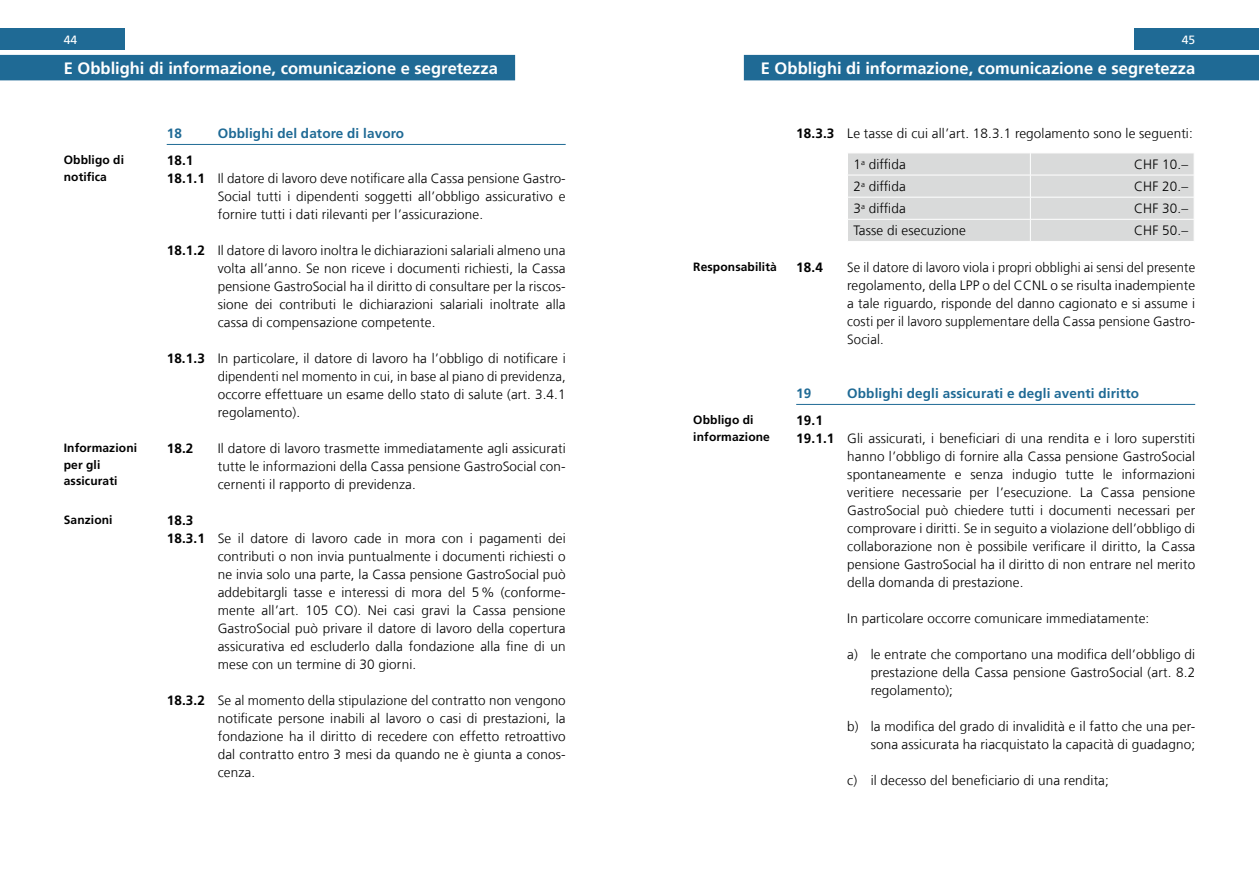
<style>
.page{position:relative;width:1259px;height:893px;background:#fff}
.page>*{position:absolute;margin:0;border:0;box-sizing:border-box;transform-origin:0 0}
.t1{font:700 16.5px "Frutiger LT Com";color:#fff}
.t2{font:300 13.5px/18px "Frutiger LT Com";letter-spacing:.01em;color:#000;text-align:justify}
.t3{font:300 13.5px/18px "Frutiger LT Com";letter-spacing:.01em;color:#000;text-align:justify;scale:.96 1}
.t4{font:700 13.5px "Frutiger LT Com";letter-spacing:.01em;color:#1f6a95}
.t5{font:700 13.5px "Frutiger LT Com";letter-spacing:.01em;color:#000}
.t6{font:700 12px/16.5px "Frutiger LT Com";letter-spacing:.01em;color:#000}
.t7{font:12px "Frutiger LT Com";color:#fff}
.s1{font-weight:700}
</style>
<div class="page">
<div style="left:0;top:29px;width:125px;height:21px;background:#1f6a95"></div>
<div style="left:1134px;top:29px;width:125px;height:21px;background:#1f6a95"></div>
<div style="left:0;top:55px;width:515px;height:25px;background:#1f6a95"></div>
<hr style="left:167px;top:144px;width:399px;height:1px;background:#1f6a95">
<div style="left:744px;top:55px;width:515px;height:25px;background:#1f6a95"></div>
<hr style="left:796px;top:404px;width:399px;height:1px;background:#1f6a95">
<svg style="left:848px;top:153px;width:346px;height:88px"></svg>
<p class="t7" style="left:64px;top:33px;width:15px">44</p>
<p class="t7" style="left:1181px;top:33px;width:15px">45</p>
<p class="t1" style="left:64px;top:58px;width:436px">E Obblighi di informazione, comunicazione e segretezza</p>
<p class="t1" style="left:761px;top:58px;width:436px">E Obblighi di informazione, comunicazione e segretezza</p>
<p class="t6" style="left:64px;top:152px;width:62px">Obbligo di notifica</p>
<p class="t6" style="left:64px;top:440px;width:75px">Informazioni per gli assicurati</p>
<p class="t6" style="left:64px;top:512px;width:50px">Sanzioni</p>
<p class="t4" style="left:167px;top:125px;width:17px">18</p>
<p class="t4" style="left:218px;top:125px;width:188px">Obblighi del datore di lavoro</p>
<p class="t5" style="left:167px;top:152px;width:28px">18.1</p>
<p class="t2" style="left:167px;top:169px;width:400px"><span class="s1">18.1.1</span> Il datore di lavoro deve notificare alla Cassa pensione Gastro-</p>
<p class="t2" style="left:218px;top:187px;width:349px">Social tutti i dipendenti soggetti all’obbligo assicurativo e</p>
<p class="t2" style="left:218px;top:205px;width:267px">fornire tutti i dati rilevanti per l’assicurazione.</p>
<p class="t2" style="left:218px;top:241px;width:349px;text-indent:-51px"><span class="s1">18.1.2</span> Il datore di lavoro inoltra le dichiarazioni salariali almeno una volta all’anno. Se non riceve i documenti richiesti, la Cassa pensione GastroSocial ha il diritto di consultare per la riscos&shy;sione dei contributi le dichiarazioni salariali inoltrate alla cassa di compensazione competente.</p>
<p class="t2" style="left:218px;top:349px;width:349px;text-indent:-51px"><span class="s1">18.1.3</span> In particolare, il datore di lavoro ha l’obbligo di notificare i dipendenti nel momento in cui, in base al piano di previdenza, occorre effettuare un esame dello stato di salute (art. 3.4.1 regolamento).</p>
<p class="t5" style="left:167px;top:440px;width:28px">18.2</p>
<p class="t2" style="left:218px;top:439px;width:349px">Il datore di lavoro trasmette immediatamente agli assicurati tutte le informazioni della Cassa pensione GastroSocial con&shy;cernenti il rapporto di previdenza.</p>
<p class="t5" style="left:167px;top:512px;width:28px">18.3</p>
<p class="t2" style="left:167px;top:529px;width:400px"><span class="s1">18.3.1</span> Se il datore di lavoro cade in mora con i pagamenti dei</p>
<p class="t2" style="left:218px;top:547px;width:349px">contributi o non invia puntualmente i documenti richiesti o</p>
<p class="t2" style="left:218px;top:565px;width:349px">ne invia solo una parte, la Cassa pensione GastroSocial può</p>
<p class="t2" style="left:218px;top:583px;width:349px">addebitargli tasse e interessi di mora del 5% (conforme-</p>
<p class="t2" style="left:218px;top:601px;width:349px">mente all’art. 105 CO). Nei casi gravi la Cassa pensione</p>
<p class="t2" style="left:218px;top:619px;width:349px">GastroSocial può privare il datore di lavoro della copertura</p>
<p class="t2" style="left:218px;top:637px;width:349px">assicurativa ed escluderlo dalla fondazione alla fine di un</p>
<p class="t2" style="left:218px;top:655px;width:200px">mese con un termine di 30 giorni.</p>
<p class="t2" style="left:218px;top:691px;width:349px;text-indent:-51px"><span class="s1">18.3.2</span> Se al momento della stipulazione del contratto non vengono notificate persone inabili al lavoro o casi di prestazioni, la fondazione ha il diritto di recedere con effetto retroattivo dal contratto entro 3 mesi da quando ne è giunta a conos&shy;cenza.</p>
<p class="t6" style="left:693px;top:259px;width:85px">Responsabilità</p>
<p class="t6" style="left:693px;top:412px;width:78px">Obbligo di informazione</p>
<p class="t2" style="left:796px;top:124px;width:398px"><span class="s1">18.3.3</span> Le tasse di cui all’art. 18.3.1 regolamento sono le seguenti:</p>
<p class="t2" style="left:853px;top:155px;width:54px">1<sup>a</sup> diffida</p>
<p class="t2" style="left:1134px;top:155px;width:56px">CHF 10.–</p>
<p class="t2" style="left:853px;top:177px;width:54px">2<sup>a</sup> diffida</p>
<p class="t2" style="left:1134px;top:177px;width:56px">CHF 20.–</p>
<p class="t2" style="left:853px;top:199px;width:54px">3<sup>a</sup> diffida</p>
<p class="t2" style="left:1134px;top:199px;width:56px">CHF 30.–</p>
<p class="t2" style="left:853px;top:222px;width:114px">Tasse di esecuzione</p>
<p class="t2" style="left:1134px;top:222px;width:56px">CHF 50.–</p>
<p class="t5" style="left:796px;top:259px;width:28px">18.4</p>
<p class="t3" style="left:847px;top:258px;width:364px">Se il datore di lavoro viola i propri obblighi ai sensi del presente regolamento, della LPP o del CCNL o se risulta inadempiente a tale riguardo, risponde del danno cagionato e si assume i costi per il lavoro supplementare della Cassa pensione Gastro-Social.</p>
<p class="t4" style="left:796px;top:385px;width:17px">19</p>
<p class="t4" style="left:847px;top:385px;width:293px">Obblighi degli assicurati e degli aventi diritto</p>
<p class="t5" style="left:796px;top:412px;width:28px">19.1</p>
<p class="t2" style="left:796px;top:429px;width:400px"><span class="s1">19.1.1</span> Gli assicurati, i beneficiari di una rendita e i loro superstiti</p>
<p class="t2" style="left:847px;top:447px;width:349px">hanno l’obbligo di fornire alla Cassa pensione GastroSocial</p>
<p class="t2" style="left:847px;top:465px;width:349px">spontaneamente e senza indugio tutte le informazioni</p>
<p class="t2" style="left:847px;top:483px;width:349px">veritiere necessarie per l’esecuzione. La Cassa pensione</p>
<p class="t2" style="left:847px;top:501px;width:349px">GastroSocial può chiedere tutti i documenti necessari per</p>
<p class="t2" style="left:847px;top:519px;width:349px">comprovare i diritti. Se in seguito a violazione dell’obbligo di</p>
<p class="t2" style="left:847px;top:537px;width:349px">collaborazione non è possibile verificare il diritto, la Cassa</p>
<p class="t2" style="left:847px;top:555px;width:349px">pensione GastroSocial ha il diritto di non entrare nel merito</p>
<p class="t2" style="left:847px;top:573px;width:178px">della domanda di prestazione.</p>
<p class="t2" style="left:847px;top:609px;width:303px">In particolare occorre comunicare immediatamente:</p>
<p class="t2" style="left:870px;top:645px;width:326px;text-indent:-23px">a) le entrate che comportano una modifica dell’obbligo di prestazione della Cassa pensione GastroSocial (art. 8.2 regolamento);</p>
<p class="t2" style="left:847px;top:717px;width:349px;text-align:right">b) la modifica del grado di invalidità e il fatto che una per&shy;sona assicurata ha riacquistato la capacità di guadagno;</p>
<p class="t2" style="left:847px;top:771px;width:263px">c) il decesso del beneficiario di una rendita;</p>
</div>
